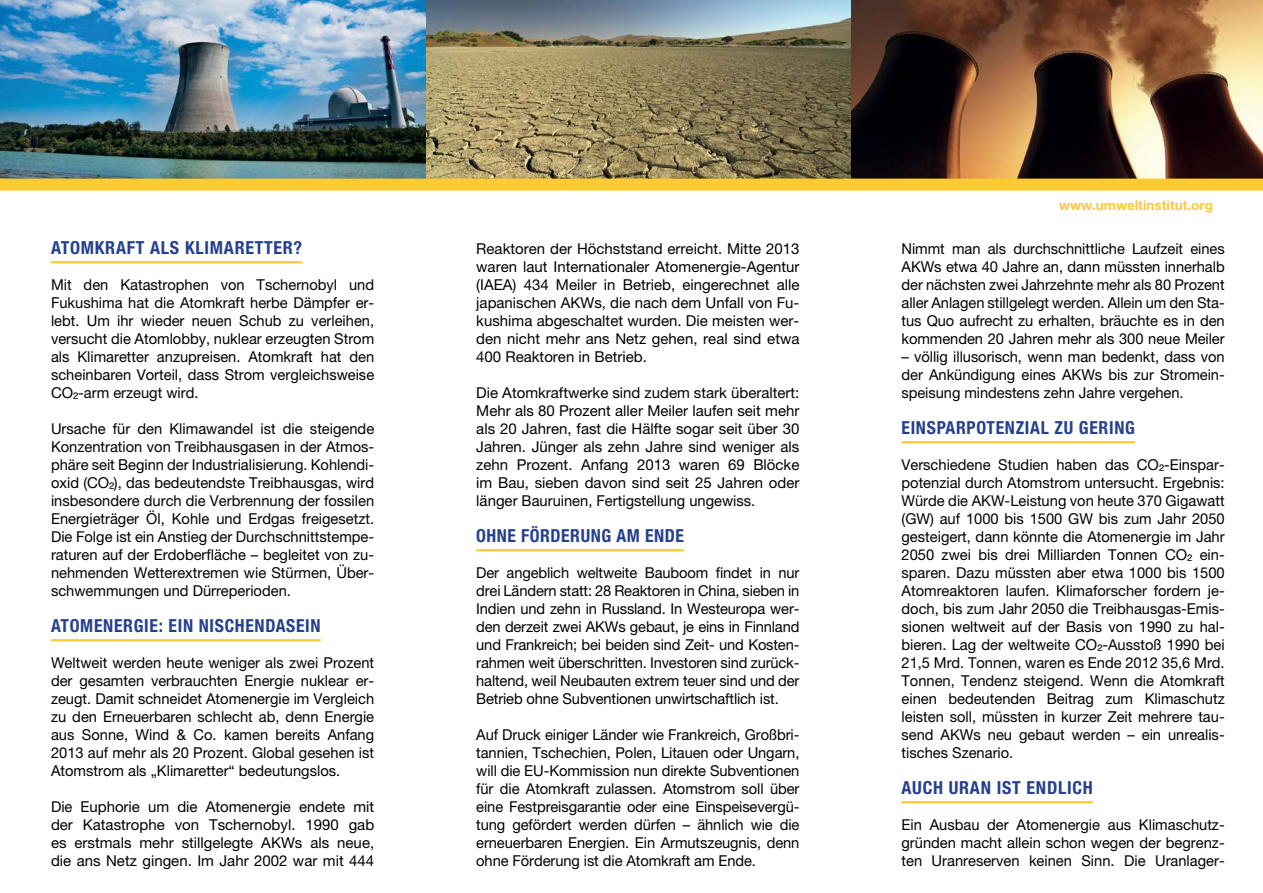
<style>
.page{position:relative;width:1263px;height:893px;background:#fff}
.page>*{position:absolute;margin:0;border:0;box-sizing:border-box;transform-origin:0 0}
.t1{font:700 condensed 18px "Helvetica Neue LT Pro";letter-spacing:.04em;color:#25408f}
.t2{font:15px/18px "Helvetica Neue LT Pro";color:#000;text-align:justify}
.t3{font:700 13.5px "Helvetica Neue LT Pro";color:#fcca33}
</style>
<div class="page">
<img style="left:850px;top:0;width:413px;height:179px">
<img style="left:425px;top:0;width:425px;height:179px">
<hr style="left:901px;top:441px;width:234px;height:2px;background:#fcca33">
<hr style="left:901px;top:801px;width:192px;height:2px;background:#fcca33">
<hr style="left:476px;top:549px;width:208px;height:2px;background:#fcca33">
<img style="left:0;top:0;width:425px;height:179px">
<div style="left:0;top:179px;width:1263px;height:12px;background:#fcca33"></div>
<hr style="left:51px;top:261px;width:251px;height:2px;background:#fcca33">
<hr style="left:51px;top:639px;width:270px;height:2px;background:#fcca33">
<p class="t1" style="left:51px;top:237px;width:253px">ATOMKRAFT ALS KLIMARETTER?</p>
<p class="t2" style="left:51px;top:276px;width:325px">Mit den Katastrophen von Tschernobyl und Fukushima hat die Atomkraft herbe Dämpfer er&shy;lebt. Um ihr wieder neuen Schub zu verleihen, versucht die Atomlobby, nuklear erzeugten Strom als Klimaretter anzupreisen. Atomkraft hat den scheinbaren Vorteil, dass Strom vergleichsweise CO²-arm erzeugt wird.</p>
<p class="t2" style="left:51px;top:420px;width:325px">Ursache für den Klimawandel ist die steigende Konzentration von Treibhausgasen in der Atmos&shy;phäre seit Beginn der Industrialisierung. Kohlendi&shy;oxid (CO²), das bedeutendste Treibhausgas, wird insbesondere durch die Verbrennung der fossilen Energieträger Öl, Kohle und Erdgas freigesetzt.<br>Die Folge ist ein Anstieg der Durchschnittstempe&shy;raturen auf der Erdoberfläche – begleitet von zu&shy;nehmenden Wetterextremen wie Stürmen, Über&shy;schwemmungen und Dürreperioden.</p>
<p class="t1" style="left:51px;top:615px;width:271px">ATOMENERGIE: EIN NISCHENDASEIN</p>
<p class="t2" style="left:51px;top:654px;width:325px">Weltweit werden heute weniger als zwei Prozent der gesamten verbrauchten Energie nuklear er&shy;zeugt. Damit schneidet Atomenergie im Vergleich zu den Erneuerbaren schlecht ab, denn Energie aus Sonne, Wind &amp; Co. kamen bereits Anfang 2013 auf mehr als 20 Prozent. Global gesehen ist Atomstrom als „Klimaretter“ bedeutungslos.</p>
<p class="t2" style="left:51px;top:798px;width:325px">Die Euphorie um die Atomenergie endete mit der Katastrophe von Tschernobyl. 1990 gab es erstmals mehr stillgelegte AKWs als neue, die ans Netz gingen. Im Jahr 2002 war mit 444</p>
<p class="t2" style="left:476px;top:240px;width:325px">Reaktoren der Höchststand erreicht. Mitte 2013 waren laut Internationaler Atomenergie-Agentur (IAEA) 434 Meiler in Betrieb, eingerechnet alle japanischen AKWs, die nach dem Unfall von Fu&shy;kushima abgeschaltet wurden. Die meisten wer&shy;den nicht mehr ans Netz gehen, real sind etwa 400 Reaktoren in Betrieb.</p>
<p class="t2" style="left:476px;top:384px;width:325px">Die Atomkraftwerke sind zudem stark überaltert:<br>Mehr als 80 Prozent aller Meiler laufen seit mehr als 20 Jahren, fast die Hälfte sogar seit über 30<br>Jahren. Jünger als zehn Jahre sind weniger als zehn Prozent. Anfang 2013 waren 69 Blöcke im Bau, sieben davon sind seit 25 Jahren oder länger Bauruinen, Fertigstellung ungewiss.</p>
<p class="t1" style="left:476px;top:525px;width:209px">OHNE FÖRDERUNG AM ENDE</p>
<p class="t2" style="left:476px;top:564px;width:325px">Der angeblich weltweite Bauboom findet in nur drei Ländern statt: 28 Reaktoren in China, sieben in Indien und zehn in Russland. In Westeuropa wer&shy;den derzeit zwei AKWs gebaut, je eins in Finnland und Frankreich; bei beiden sind Zeit- und Kosten&shy;rahmen weit überschritten. Investoren sind zurück&shy;haltend, weil Neubauten extrem teuer sind und der Betrieb ohne Subventionen unwirtschaftlich ist.</p>
<p class="t2" style="left:476px;top:726px;width:325px">Auf Druck einiger Länder wie Frankreich, Großbri&shy;tannien, Tschechien, Polen, Litauen oder Ungarn, will die EU-Kommission nun direkte Subventionen für die Atomkraft zulassen. Atomstrom soll über eine Festpreisgarantie oder eine Einspeisevergü&shy;tung gefördert werden dürfen – ähnlich wie die erneuerbaren Energien. Ein Armutszeugnis, denn ohne Förderung ist die Atomkraft am Ende.</p>
<p class="t3" style="left:1059px;top:197px;width:155px">www.umweltinstitut.org</p>
<p class="t2" style="left:901px;top:240px;width:325px">Nimmt man als durchschnittliche Laufzeit eines AKWs etwa 40 Jahre an, dann müssten innerhalb der nächsten zwei Jahrzehnte mehr als 80 Prozent aller Anlagen stillgelegt werden. Allein um den Sta&shy;tus Quo aufrecht zu erhalten, bräuchte es in den kommenden 20 Jahren mehr als 300 neue Meiler</p>
<p class="t2" style="left:901px;top:348px;width:325px">– völlig illusorisch, wenn man bedenkt, dass von der Ankündigung eines AKWs bis zur Stromein&shy;speisung mindestens zehn Jahre vergehen.</p>
<p class="t1" style="left:901px;top:417px;width:235px">EINSPARPOTENZIAL ZU GERING</p>
<p class="t2" style="left:901px;top:456px;width:325px">Verschiedene Studien haben das CO²-Einspar&shy;potenzial durch Atomstrom untersucht. Ergebnis:<br>Würde die AKW-Leistung von heute 370 Gigawatt (GW) auf 1000 bis 1500 GW bis zum Jahr 2050 gesteigert, dann könnte die Atomenergie im Jahr 2050 zwei bis drei Milliarden Tonnen CO² ein&shy;sparen. Dazu müssten aber etwa 1000 bis 1500<br>Atomreaktoren laufen. Klimaforscher fordern je&shy;doch, bis zum Jahr 2050 die Treibhausgas-Emis&shy;sionen weltweit auf der Basis von 1990 zu hal&shy;bieren. Lag der weltweite CO²-Ausstoß 1990 bei 21,5 Mrd. Tonnen, waren es Ende 2012 35,6 Mrd.<br>Tonnen, Tendenz steigend. Wenn die Atomkraft einen bedeutenden Beitrag zum Klimaschutz leisten soll, müssten in kurzer Zeit mehrere tau&shy;send AKWs neu gebaut werden – ein unrealis&shy;tisches Szenario.</p>
<p class="t1" style="left:901px;top:777px;width:193px">AUCH URAN IST ENDLICH</p>
<p class="t2" style="left:901px;top:816px;width:325px">Ein Ausbau der Atomenergie aus Klimaschutz&shy;gründen macht allein schon wegen der begrenz&shy;ten Uranreserven keinen Sinn. Die Uranlager-</p>
</div>
